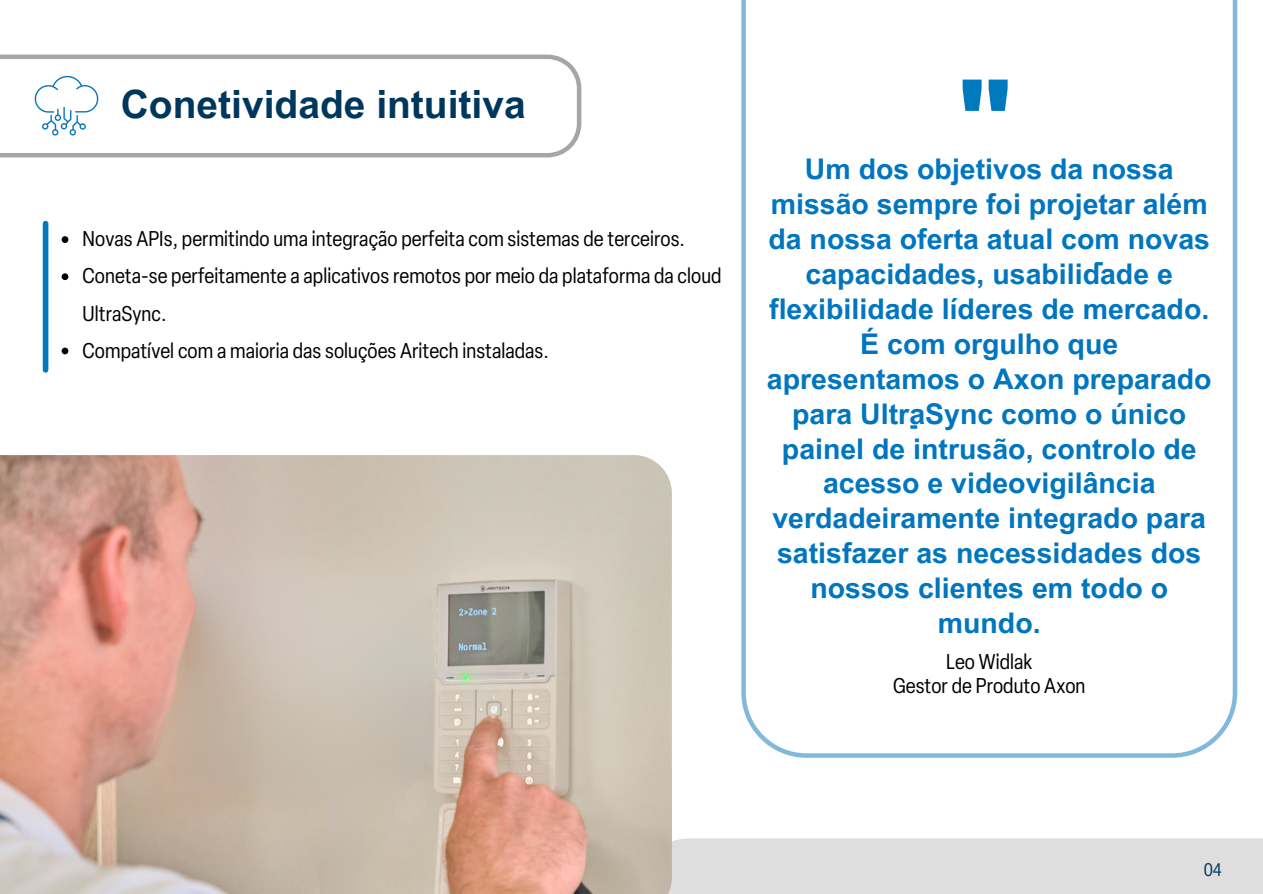
<style>
.page{position:relative;width:1263px;height:894px;background:#fff}
.page>*{position:absolute;margin:0;border:0;box-sizing:border-box;transform-origin:0 0}
.t1{font:700 120px "Elza";color:#0079be}
.t2{font:700 39px "Arial MT Pro";color:#00375c}
.t3{font:700 28.5px/34.8px "Arial MT Pro";color:#0076c0;text-align:center}
.t4{font:condensed 21px/37px "Elza";letter-spacing:.005em;color:#000}
.t5{font:condensed 18px "Elza";color:#00375c}
</style>
<div class="page">
<div style="left:43px;top:223px;width:5px;height:147px;background:#0079be"></div>
<div style="left:672px;top:838px;width:591px;height:55px;background:#dedede"></div>
<svg style="left:741px;top:0;width:496px;height:757px"></svg>
<svg style="left:62px;top:236px;width:6px;height:7px"></svg>
<svg style="left:62px;top:273px;width:6px;height:7px"></svg>
<svg style="left:62px;top:347px;width:6px;height:7px"></svg>
<svg style="left:0;top:55px;width:581px;height:102px"></svg>
<img style="left:29px;top:73px;width:74px;height:65px">
<svg style="left:1095px;top:262px;width:8px;height:3px"></svg>
<svg style="left:910px;top:425px;width:7px;height:3px"></svg>
<img style="left:0;top:455px;width:672px;height:438px">
<p class="t2" style="left:121px;top:90px;width:406px">Conetividade intuitiva</p>
<p class="t1" style="left:952px;top:54px;width:68px">"</p>
<p class="t4" style="left:83px;top:220px;width:604px">Novas APIs, permitindo uma integração perfeita com sistemas de terceiros.</p>
<p class="t4" style="left:83px;top:257px;width:640px">Coneta-se perfeitamente a aplicativos remotos por meio da plataforma da cloud<br>UltraSync.</p>
<p class="t4" style="left:83px;top:332px;width:468px">Compatível com a maioria das soluções Aritech instaladas.</p>
<p class="t3" style="left:767px;top:155px;width:446px">Um dos objetivos da nossa missão sempre foi projetar além da nossa oferta atual com novas capacidades, usabilidade e flexibilidade líderes de mercado.<br>É com orgulho que apresentamos o Axon preparado para UltraSync como o único painel de intrusão, controlo de acesso e videovigilância verdadeiramente integrado para satisfazer as necessidades dos nossos clientes em todo o mundo.</p>
<p class="t4" style="left:946px;top:642px;width:88px">Leo Widlak</p>
<p class="t4" style="left:893px;top:667px;width:194px">Gestor de Produto Axon</p>
<p class="t5" style="left:1204px;top:858px;width:20px">04</p>
</div>
